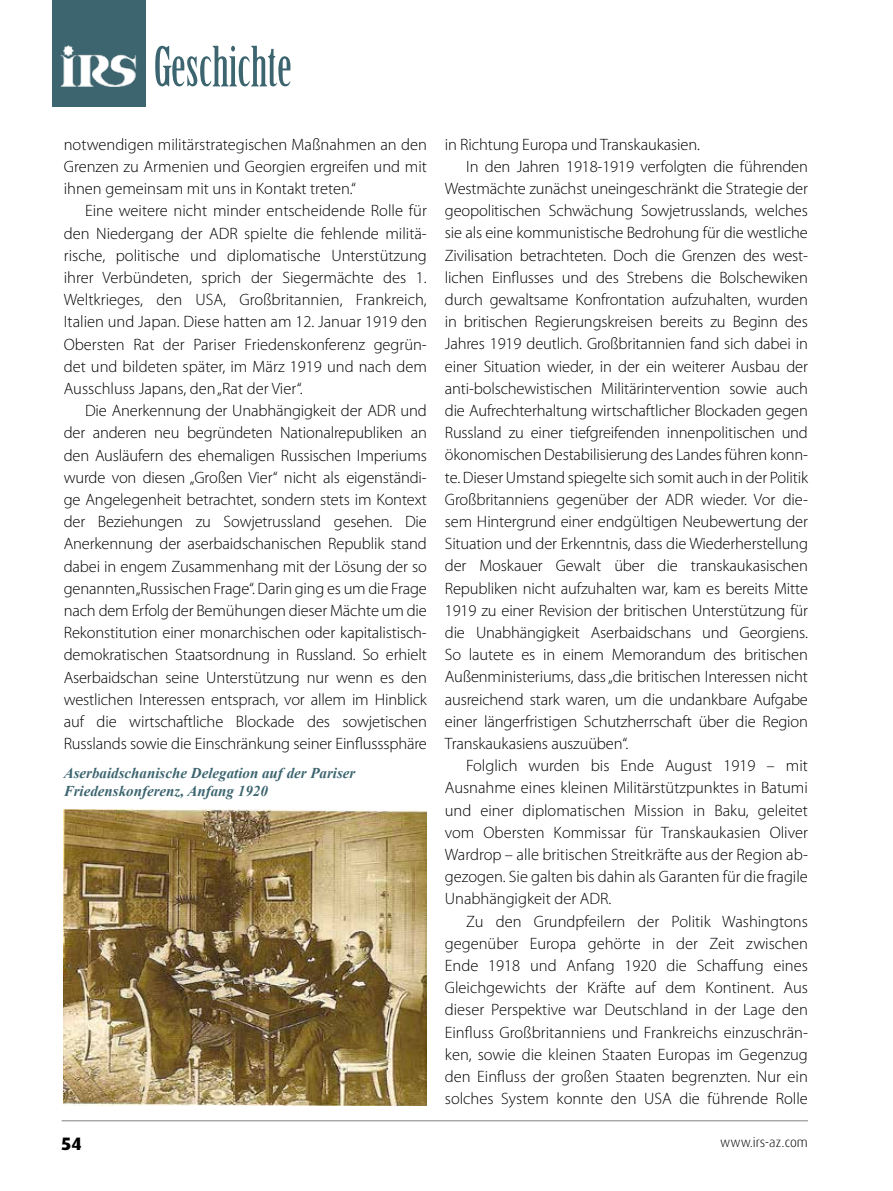
<style>
.page{position:relative;width:893px;height:1191px;background:#fff}
.page>*{position:absolute;margin:0;border:0;box-sizing:border-box;transform-origin:0 0}
.t1{font:54.15px "Birch Std";color:#3c6570}
.t2{font:800 18px "Dax Pro";color:#000}
.t3{font:300 16.5px/22.2px "Myriad Pro";letter-spacing:-.01em;color:#000;text-align:justify}
.t4{font:italic 700 15px/18px "Times New Roman";color:#3c6570}
.t5{font:300 13.5px "Dax Pro";color:#000}
</style>
<div class="page">
<hr style="left:62px;top:1120px;width:746px;height:1px;background:#808285">
<img style="left:64px;top:810px;width:363px;height:296px">
<div style="left:52px;top:0;width:94px;height:106px;background:#3c6570"></div>
<img style="left:60px;top:45px;width:77px;height:41px">
<h1 class="t1" style="left:154px;top:36px;width:140px">Geschichte</h1>
<p class="t3" style="left:64px;top:133px;width:365px">notwendigen militärstrategischen Maßnahmen an den Grenzen zu Armenien und Georgien ergreifen und mit ihnen gemeinsam mit uns in Kontakt treten.“</p>
<p class="t3" style="left:64px;top:200px;width:365px;text-indent:21px">Eine weitere nicht minder entscheidende Rolle für den N iedergang der ADR</p>
<p class="t3" style="left:244px;top:222px;width:184px">spielte die fehlende militä-</p>
<p class="t3" style="left:64px;top:244px;width:365px">rische, politische und diplomatische Unterstützung</p>
<p class="t3" style="left:64px;top:267px;width:365px">ihrer Verbündeten, sprich der Siegermächte des 1.</p>
<p class="t3" style="left:64px;top:289px;width:365px">Weltkrieges, den USA, Großbritannien, Frankreich,</p>
<p class="t3" style="left:64px;top:311px;width:365px">Italien und Japan. Diese hatten am 12. Januar 1919 den</p>
<p class="t3" style="left:64px;top:333px;width:365px">Obersten Rat der Pariser Friedenskonferenz gegrün-</p>
<p class="t3" style="left:64px;top:355px;width:365px">det und bildeten später, im März 1919 und nach dem</p>
<p class="t3" style="left:64px;top:378px;width:240px">Ausschluss Japans, den „Rat der Vier“.</p>
<p class="t3" style="left:85px;top:400px;width:293px">Die Anerkennung der Unabhängigkeit der ADR</p>
<p class="t3" style="left:64px;top:400px;width:365px;text-indent:337px">und der anderen neu begründeten Nationalrepubliken an den Ausläufern des ehemaligen Russischen Imperiums wurde von diesen „Großen Vier“ nicht als eigenständi&shy;ge Angelegenheit betrachtet, sondern stets im Kontext der Beziehungen zu Sowjetrussland gesehen. Die Anerkennung der aserbaidschanischen Republik stand dabei in engem Zusammenhang mit der Lösung der so genannten „Russischen Frage“. Darin ging es um die Frage nach dem Erfolg der Bemühungen dieser Mächte um die Rekonstitution einer monarchischen oder kapitalistisch&shy;demokratischen Staatsordnung in Russland. So erhielt Aserbaidschan seine Unterstützung nur wenn es den westlichen Interessen entsprach, vor allem im H inblick auf die wirtschaftliche Blockade des sowjetischen Russlands sowie die Einschränkung seiner Einflusssphäre</p>
<p class="t4" style="left:64px;top:763px;width:293px">Aserbaidschanische Delegation auf der Pariser<br>Friedenskonferenz, Anfang 1920</p>
<p class="t3" style="left:445px;top:133px;width:257px">in Richtung Europa und Transkaukasien.</p>
<p class="t3" style="left:466px;top:155px;width:343px">In den Jahren 1918-1919 verfolgten die führenden</p>
<p class="t3" style="left:445px;top:178px;width:365px">Westmächte zunächst uneingeschränkt die Strategie der</p>
<p class="t3" style="left:445px;top:200px;width:365px">geopolitischen Schwächung Sowjetrusslands, welches</p>
<p class="t3" style="left:445px;top:222px;width:365px">sie als eine kommunistische Bedrohung für die westliche</p>
<p class="t3" style="left:445px;top:244px;width:365px">Zivilisation betrachteten. Doch die Grenzen des west-</p>
<p class="t3" style="left:445px;top:266px;width:365px">lichen Einflusses und des Strebens die Bolschewiken</p>
<p class="t3" style="left:445px;top:289px;width:365px">durch gewaltsame Konfrontation aufzuhalten, wurden</p>
<p class="t3" style="left:445px;top:311px;width:365px">in britischen Regierungskreisen bereits zu Beginn des</p>
<p class="t3" style="left:445px;top:333px;width:365px">Jahres 1919 deutlich. Großbritannien fand sich dabei in</p>
<p class="t3" style="left:445px;top:355px;width:365px">einer Situation wieder, in der ein weiterer Ausbau der</p>
<p class="t3" style="left:445px;top:377px;width:365px">anti-bolschewistischen Militärintervention sowie auch</p>
<p class="t3" style="left:445px;top:400px;width:365px">die Aufrechterhaltung wirtschaftlicher Blockaden gegen</p>
<p class="t3" style="left:445px;top:422px;width:365px">Russland zu einer tiefgreifenden innenpolitischen und</p>
<p class="t3" style="left:445px;top:444px;width:365px">ökonomischen Destabilisierung des Landes führen konn-</p>
<p class="t3" style="left:445px;top:466px;width:365px">te. Dieser Umstand spiegelte sich somit auch in der Politik</p>
<p class="t3" style="left:445px;top:488px;width:231px">Großbritanniens gegenüber der ADR</p>
<p class="t3" style="left:445px;top:488px;width:365px;text-indent:256px">wieder. Vor die&shy;sem H intergrund einer endgültigen Neubewertung der Situation und der Erkenntnis, dass die Wiederherstellung der Moskauer Gewalt über die transkaukasischen Republiken nicht aufzuhalten war, kam es bereits Mitte 1919 zu einer Revision der britischen Unterstützung für die Unabhängigkeit Aserbaidschans und Georgiens.<br>So lautete es in einem Memorandum des britischen Außenministeriums, dass „die britischen Interessen nicht ausreichend stark waren, um die undankbare Aufgabe einer längerfristigen Schutzherrschaft über die Region Transkaukasiens auszuüben“.</p>
<p class="t3" style="left:445px;top:755px;width:365px;text-indent:21px">Folglich wurden bis Ende August 1919 – mit Ausnahme eines kleinen Militärstützpunktes in Batumi und einer diplomatischen Mission in Baku, geleitet vom Obersten Kommissar für Transkaukasien Oliver Wardrop – alle britischen Streitkräfte aus der Region ab&shy;gezogen. Sie galten bis dahin als Garanten für die fragile Unabhängigkeit der ADR.</p>
<p class="t3" style="left:445px;top:910px;width:365px;text-indent:21px">Zu den Grundpfeilern der Politik Washingtons gegenüber Europa gehörte in der Zeit zwischen Ende 1918 und Anfang 1920 die Schaffung eines Gleichgewichts der Kräfte auf dem Kontinent. Aus dieser Perspektive war Deutschland in der Lage den Einfluss Großbritanniens und Frankreichs einzuschrän&shy;ken, sowie die kleinen Staaten Europas im Gegenzug den Einfluss der großen Staaten begrenzten. N ur ein solches System konnte den USA die führende Rolle</p>
<p class="t2" style="left:62px;top:1131px;width:21px">54</p>
<p class="t5" style="left:720px;top:1133px;width:89px">www.irs-az.com</p>
</div>
